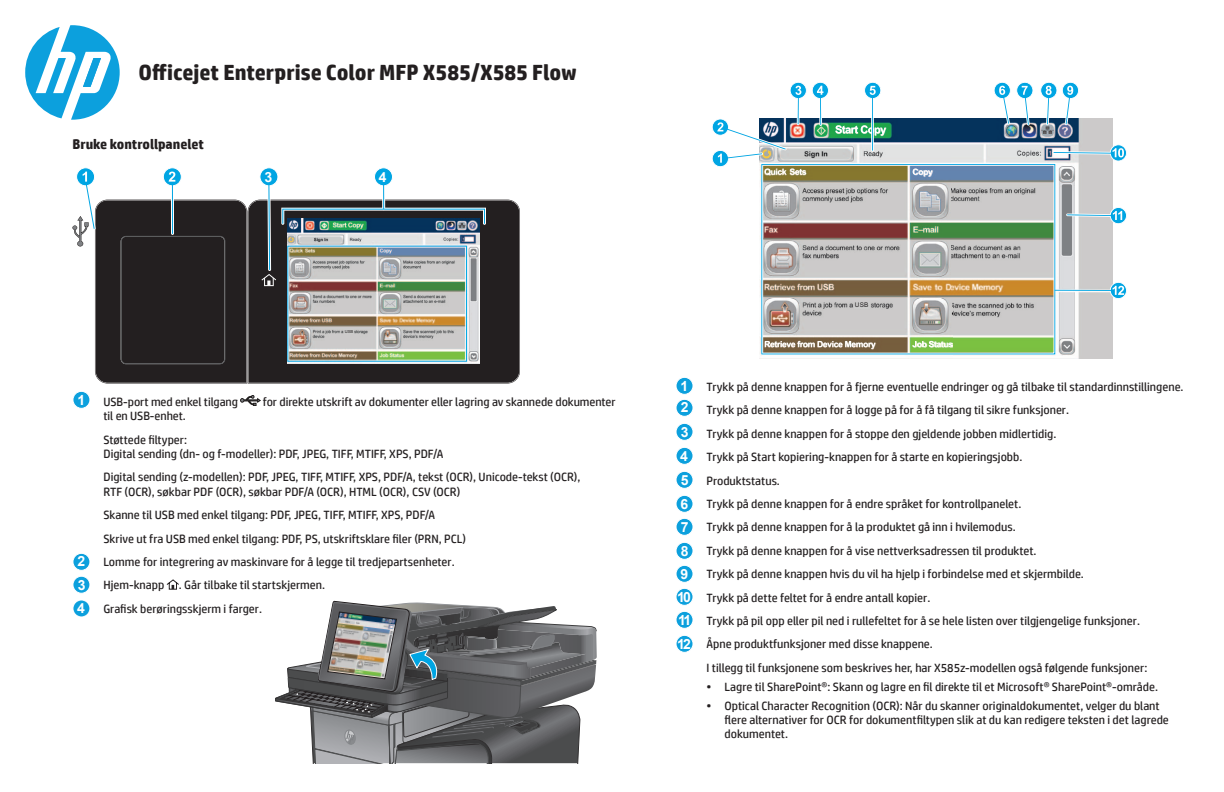
<style>
.page{position:relative;width:1224px;height:792px;background:#fff}
.page>*{position:absolute;margin:0;border:0;box-sizing:border-box;transform-origin:0 0}
.Language_10{font:700 22px "HP Simplified";color:#231f20}
.Language_10-2{font:700 14px "HP Simplified";color:#231f20}
.Language_10-3{font:700 14px "Arial";color:#fff}
.Language_10-4{font:12px/14.4px "HP Simplified";color:#231f20}
.t1{font:6.4px "Arial";color:#231f20}
</style>
<div class="page">
<img style="left:759px;top:118px;width:354px;height:240px">
<svg style="left:761px;top:164px;width:294px;height:190px;background:#acac9f"></svg>
<svg style="left:913px;top:169px;width:19px;height:8px"></svg>
<svg style="left:765px;top:341px;width:110px;height:8px"></svg>
<svg style="left:912px;top:341px;width:40px;height:6px"></svg>
<svg style="left:835px;top:125px;width:51px;height:11px"></svg>
<svg style="left:1110px;top:282px;width:17px;height:17px"></svg>
<svg style="left:712px;top:82px;width:117px;height:93px"></svg>
<hr style="left:871px;top:96px;width:3px;height:56px;background:#fff">
<svg style="left:864px;top:82px;width:17px;height:17px"></svg>
<svg style="left:1066px;top:207px;width:61px;height:17px"></svg>
<svg style="left:1053px;top:144px;width:74px;height:18px"></svg>
<svg style="left:1040px;top:82px;width:39px;height:43px"></svg>
<svg style="left:993px;top:82px;width:41px;height:44px"></svg>
<hr style="left:872px;top:97px;width:1px;height:54px;background:#00a5e3">
<hr style="left:1055px;top:290px;width:57px;height:1px;background:#00a5e3">
<div style="left:855px;top:302px;width:15px;height:6px;background:#cccccb"></div>
<svg style="left:275px;top:600px;width:322px;height:163px"></svg>
<svg style="left:248px;top:200px;width:272px;height:184px;background:#2b2829"></svg>
<svg style="left:72px;top:167px;width:175px;height:217px"></svg>
<img style="left:287px;top:286px;width:193px;height:77px">
<hr style="left:344px;top:329px;width:10px;height:4px;background:#cccccb">
<svg style="left:240px;top:395px;width:21px;height:11px"></svg>
<svg style="left:167px;top:580px;width:12px;height:9px"></svg>
<div style="left:676px;top:377px;width:17px;height:17px;background:#0ca0dd;border-radius:50%"></div>
<div style="left:676px;top:377px;width:18px;height:18px;border:1px solid #fff;border-radius:50%"></div>
<div style="left:676px;top:399px;width:17px;height:17px;background:#0ca0dd;border-radius:50%"></div>
<div style="left:676px;top:399px;width:18px;height:18px;border:1px solid #fff;border-radius:50%"></div>
<div style="left:676px;top:423px;width:17px;height:17px;background:#0ca0dd;border-radius:50%"></div>
<div style="left:676px;top:423px;width:18px;height:18px;border:1px solid #fff;border-radius:50%"></div>
<div style="left:676px;top:447px;width:17px;height:17px;background:#0ca0dd;border-radius:50%"></div>
<div style="left:676px;top:447px;width:18px;height:18px;border:1px solid #fff;border-radius:50%"></div>
<div style="left:676px;top:471px;width:17px;height:17px;background:#0ca0dd;border-radius:50%"></div>
<div style="left:676px;top:471px;width:18px;height:18px;border:1px solid #fff;border-radius:50%"></div>
<div style="left:676px;top:495px;width:17px;height:17px;background:#0ca0dd;border-radius:50%"></div>
<div style="left:676px;top:495px;width:18px;height:18px;border:1px solid #fff;border-radius:50%"></div>
<div style="left:676px;top:518px;width:17px;height:17px;background:#0ca0dd;border-radius:50%"></div>
<div style="left:676px;top:518px;width:18px;height:18px;border:1px solid #fff;border-radius:50%"></div>
<div style="left:676px;top:542px;width:17px;height:17px;background:#0ca0dd;border-radius:50%"></div>
<div style="left:676px;top:542px;width:18px;height:18px;border:1px solid #fff;border-radius:50%"></div>
<div style="left:676px;top:565px;width:17px;height:17px;background:#0ca0dd;border-radius:50%"></div>
<div style="left:676px;top:565px;width:18px;height:18px;border:1px solid #fff;border-radius:50%"></div>
<div style="left:676px;top:588px;width:17px;height:17px;background:#0ca0dd;border-radius:50%"></div>
<div style="left:676px;top:588px;width:18px;height:18px;border:1px solid #fff;border-radius:50%"></div>
<div style="left:676px;top:611px;width:17px;height:17px;background:#0ca0dd;border-radius:50%"></div>
<div style="left:676px;top:611px;width:18px;height:18px;border:1px solid #fff;border-radius:50%"></div>
<div style="left:676px;top:635px;width:17px;height:17px;background:#0ca0dd;border-radius:50%"></div>
<div style="left:676px;top:635px;width:18px;height:18px;border:1px solid #fff;border-radius:50%"></div>
<div style="left:73px;top:391px;width:17px;height:17px;background:#0ca0dd;border-radius:50%"></div>
<div style="left:72px;top:391px;width:18px;height:18px;border:1px solid #fff;border-radius:50%"></div>
<div style="left:73px;top:553px;width:17px;height:17px;background:#0ca0dd;border-radius:50%"></div>
<div style="left:72px;top:553px;width:18px;height:18px;border:1px solid #fff;border-radius:50%"></div>
<div style="left:73px;top:576px;width:17px;height:17px;background:#0ca0dd;border-radius:50%"></div>
<div style="left:72px;top:576px;width:18px;height:18px;border:1px solid #fff;border-radius:50%"></div>
<div style="left:73px;top:600px;width:17px;height:17px;background:#0ca0dd;border-radius:50%"></div>
<div style="left:72px;top:599px;width:18px;height:18px;border:1px solid #fff;border-radius:50%"></div>
<svg style="left:25px;top:25px;width:95px;height:95px"></svg>
<svg style="left:259px;top:167px;width:227px;height:119px"></svg>
<p class="Language_10" style="left:139px;top:57px;width:440px">Officejet Enterprise Color MFP X585/X585 Flow</p>
<p class="Language_10-2" style="left:72px;top:135px;width:133px">Bruke kontrollpanelet</p>
<p class="Language_10-3" style="left:77px;top:391px;width:9px">1</p>
<p class="Language_10-3" style="left:78px;top:552px;width:9px">2</p>
<p class="Language_10-3" style="left:78px;top:576px;width:9px">3</p>
<p class="Language_10-3" style="left:77px;top:599px;width:9px">4</p>
<p class="Language_10-4" style="left:103px;top:394px;width:136px">USB-port med enkel tilgang</p>
<p class="Language_10-4" style="left:263px;top:394px;width:354px">for direkte utskrift av dokumenter eller lagring av skannede dokumenter</p>
<p class="Language_10-4" style="left:103px;top:409px;width:84px">til en USB-enhet.</p>
<p class="Language_10-4" style="left:103px;top:432px;width:85px">Støttede filtyper:</p>
<p class="Language_10-4" style="left:103px;top:447px;width:341px">Digital sending (dn- og f-modeller): PDF, JPEG, TIFF, MTIFF, XPS, PDF/A</p>
<p class="Language_10-4" style="left:103px;top:470px;width:479px">Digital sending (z-modellen): PDF, JPEG, TIFF, MTIFF, XPS, PDF/A, tekst (OCR), Unicode-tekst (OCR),<br>RTF (OCR), søkbar PDF (OCR), søkbar PDF/A (OCR), HTML (OCR), CSV (OCR)</p>
<p class="Language_10-4" style="left:103px;top:508px;width:333px">Skanne til USB med enkel tilgang: PDF, JPEG, TIFF, MTIFF, XPS, PDF/A</p>
<p class="Language_10-4" style="left:103px;top:531px;width:364px">Skrive ut fra USB med enkel tilgang: PDF, PS, utskriftsklare filer (PRN, PCL)</p>
<p class="Language_10-4" style="left:103px;top:555px;width:353px">Lomme for integrering av maskinvare for å legge til tredjepartsenheter.</p>
<p class="Language_10-4" style="left:103px;top:578px;width:223px">Hjem-knapp . Går tilbake til startskjermen.</p>
<p class="Language_10-4" style="left:103px;top:601px;width:160px">Grafisk berøringsskjerm i farger.</p>
<p class="t1" style="left:855px;top:301px;width:15px">USB</p>
<p class="Language_10-3" style="left:680px;top:377px;width:9px">1</p>
<p class="Language_10-3" style="left:681px;top:398px;width:9px">2</p>
<p class="Language_10-3" style="left:681px;top:423px;width:9px">3</p>
<p class="Language_10-3" style="left:680px;top:446px;width:9px">4</p>
<p class="Language_10-3" style="left:681px;top:471px;width:9px">5</p>
<p class="Language_10-3" style="left:680px;top:494px;width:9px">6</p>
<p class="Language_10-3" style="left:681px;top:518px;width:9px">7</p>
<p class="Language_10-3" style="left:681px;top:542px;width:9px">8</p>
<p class="Language_10-3" style="left:680px;top:564px;width:9px">9</p>
<p class="Language_10-3" style="left:677px;top:587px;width:15px">10</p>
<p class="Language_10-3" style="left:678px;top:610px;width:15px">11</p>
<p class="Language_10-3" style="left:677px;top:635px;width:15px">12</p>
<p class="Language_10-4" style="left:707px;top:379px;width:479px">Trykk på denne knappen for å fjerne eventuelle endringer og gå tilbake til standardinnstillingene.</p>
<p class="Language_10-4" style="left:707px;top:403px;width:364px">Trykk på denne knappen for å logge på for å få tilgang til sikre funksjoner.</p>
<p class="Language_10-4" style="left:707px;top:426px;width:351px">Trykk på denne knappen for å stoppe den gjeldende jobben midlertidig.</p>
<p class="Language_10-4" style="left:707px;top:450px;width:317px">Trykk på Start kopiering-knappen for å starte en kopieringsjobb.</p>
<p class="Language_10-4" style="left:707px;top:473px;width:75px">Produktstatus.</p>
<p class="Language_10-4" style="left:707px;top:496px;width:316px">Trykk på denne knappen for å endre språket for kontrollpanelet.</p>
<p class="Language_10-4" style="left:707px;top:520px;width:311px">Trykk på denne knappen for å la produktet gå inn i hvilemodus.</p>
<p class="Language_10-4" style="left:707px;top:543px;width:332px">Trykk på denne knappen for å vise nettverksadressen til produktet.</p>
<p class="Language_10-4" style="left:707px;top:567px;width:379px">Trykk på denne knappen hvis du vil ha hjelp i forbindelse med et skjermbilde.</p>
<p class="Language_10-4" style="left:707px;top:590px;width:225px">Trykk på dette feltet for å endre antall kopier.</p>
<p class="Language_10-4" style="left:707px;top:613px;width:435px">Trykk på pil opp eller pil ned i rullefeltet for å se hele listen over tilgjengelige funksjoner.</p>
<p class="Language_10-4" style="left:707px;top:637px;width:228px">Åpne produktfunksjoner med disse knappene.</p>
<p class="Language_10-4" style="left:707px;top:660px;width:442px">I tillegg til funksjonene som beskrives her, har X585z-modellen også følgende funksjoner:</p>
<p class="Language_10-4" style="left:707px;top:679px;width:453px">• Lagre til SharePoint®: Skann og lagre en fil direkte til et Microsoft® SharePoint®-område.</p>
<p class="Language_10-4" style="left:725px;top:698px;width:446px;text-indent:-18px">• Optical Character Recognition (OCR): Når du skanner originaldokumentet, velger du blant flere alternativer for OCR for dokumentfiltypen slik at du kan redigere teksten i det lagrede dokumentet.</p>
</div>
